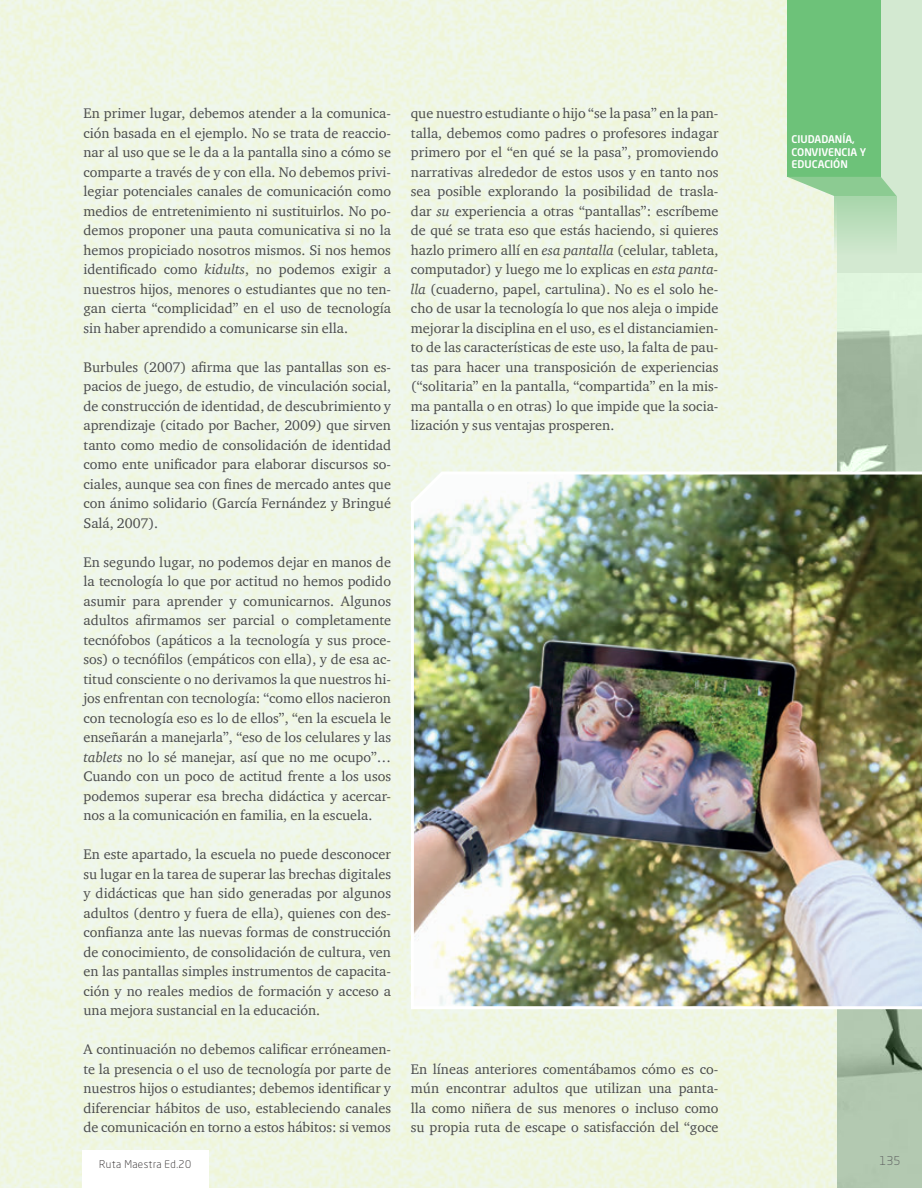
<style>
.page{position:relative;width:922px;height:1188px;background:#eff6e6}
.page>*{position:absolute;margin:0;border:0;box-sizing:border-box;transform-origin:0 0}
.t1{font:14.25px/19.5px "Charter ITC";color:#4b4c4d;text-align:justify}
.t2{font:300 12px "Neo Sans Pro";color:#57585a}
.t3{font:500 10.5px/12.6px "Neo Sans Pro";color:#fff}
.t4{font:300 10.5px "Neo Sans Pro";letter-spacing:.04em;color:#231f20}
.s1{font-style:italic}
</style>
<div class="page">
<div style="left:837px;top:0;width:85px;height:1188px;background:#d3e9d1"></div>
<img style="left:837px;top:273px;width:85px;height:915px">
<img style="left:409px;top:469px;width:513px;height:542px">
<div style="left:82px;top:1151px;width:126px;height:37px;background:#fff"></div>
<div style="left:787px;top:0;width:94px;height:176px;background:#6dc279"></div>
<div style="left:787px;top:127px;width:94px;height:50px;background:#6dc279"></div>
<svg style="left:788px;top:177px;width:109px;height:19px"></svg>
<div style="left:834px;top:196px;width:63px;height:59px;background:linear-gradient(to bottom,#a7d5aa,#d2e9d0)"></div>
<p class="t1" style="left:84px;top:103px;width:309px">En primer lugar, debemos atender a la comunica&shy;ción basada en el ejemplo. No se trata de reaccio&shy;nar al uso que se le da a la pantalla sino a cómo se comparte a través de y con ella. No debemos privi&shy;legiar potenciales canales de comunicación como medios de entretenimiento ni sustituirlos. No po&shy;demos proponer una pauta comunicativa si no la hemos propiciado nosotros mismos. Si nos hemos identificado como <span class="s1">kidults</span>, no podemos exigir a nuestros hijos, menores o estudiantes que no ten&shy;gan cierta “complicidad” en el uso de tecnología sin haber aprendido a comunicarse sin ella.</p>
<p class="t1" style="left:84px;top:357px;width:309px">Burbules (2007) afirma que las pantallas son es&shy;pacios de juego, de estudio, de vinculación social, de construcción de identidad, de descubrimiento y aprendizaje (citado por Bacher, 2009) que sirven tanto como medio de consolidación de identidad como ente unificador para elaborar discursos so&shy;ciales, aunque sea con fines de mercado antes que con ánimo solidario (García Fernández y Bringué Salá, 2007).</p>
<p class="t1" style="left:84px;top:552px;width:309px">En segundo lugar, no podemos dejar en manos de la tecnología lo que por actitud no hemos podido asumir para aprender y comunicarnos. Algunos adultos afirmamos ser parcial o completamente tecnófobos (apáticos a la tecnología y sus proce&shy;sos) o tecnófilos (empáticos con ella), y de esa ac&shy;titud consciente o no derivamos la que nuestros hi&shy;jos enfrentan con tecnología: “como ellos nacieron con tecnología eso es lo de ellos”, “en la escuela le enseñarán a manejarla”, “eso de los celulares y las <span class="s1">tablets</span> no lo sé manejar, así que no me ocupo”… Cuando con un poco de actitud frente a los usos podemos superar esa brecha didáctica y acercar&shy;nos a la comunicación en familia, en la escuela.</p>
<p class="t1" style="left:84px;top:844px;width:309px">En este apartado, la escuela no puede desconocer su lugar en la tarea de superar las brechas digitales y didácticas que han sido generadas por algunos adultos (dentro y fuera de ella), quienes con des&shy;confianza ante las nuevas formas de construcción de conocimiento, de consolidación de cultura, ven en las pantallas simples instrumentos de capacita&shy;ción y no reales medios de formación y acceso a una mejora sustancial en la educación.</p>
<p class="t1" style="left:84px;top:1039px;width:309px">A continuación no debemos calificar erróneamen&shy;te la presencia o el uso de tecnología por parte de nuestros hijos o estudiantes; debemos identificar y diferenciar hábitos de uso, estableciendo canales de comunicación en torno a estos hábitos: si vemos</p>
<p class="t4" style="left:99px;top:1157px;width:94px">Ruta Maestra Ed.20</p>
<p class="t2" style="left:879px;top:1153px;width:22px">135</p>
<p class="t1" style="left:411px;top:103px;width:309px">que nuestro estudiante o hijo “se la pasa” en la pan&shy;talla, debemos como padres o profesores indagar primero por el “en qué se la pasa”, promoviendo narrativas alrededor de estos usos y en tanto nos sea posible explorando la posibilidad de trasla&shy;dar <span class="s1">su</span> experiencia a otras “pantallas”: escríbeme de qué se trata eso que estás haciendo, si quieres hazlo primero allí en <span class="s1">esa pantalla</span> (celular, tableta, computador) y luego me lo explicas en <span class="s1">esta panta&shy;lla</span> (cuaderno, papel, cartulina). No es el solo he&shy;cho de usar la tecnología lo que nos aleja o impide mejorar la disciplina en el uso, es el distanciamien&shy;to de las características de este uso, la falta de pau&shy;tas para hacer una transposición de experiencias (“solitaria” en la pantalla, “compartida” en la mis&shy;ma pantalla o en otras) lo que impide que la socia&shy;lización y sus ventajas prosperen.</p>
<p class="t3" style="left:791px;top:133px;width:76px">CIUDADANÍA,<br>CONVIVENCIA Y<br>EDUCACIÓN</p>
<p class="t1" style="left:411px;top:1059px;width:309px">En líneas anteriores comentábamos cómo es co&shy;mún encontrar adultos que utilizan una panta&shy;lla como niñera de sus menores o incluso como su propia ruta de escape o satisfacción del “goce</p>
</div>
